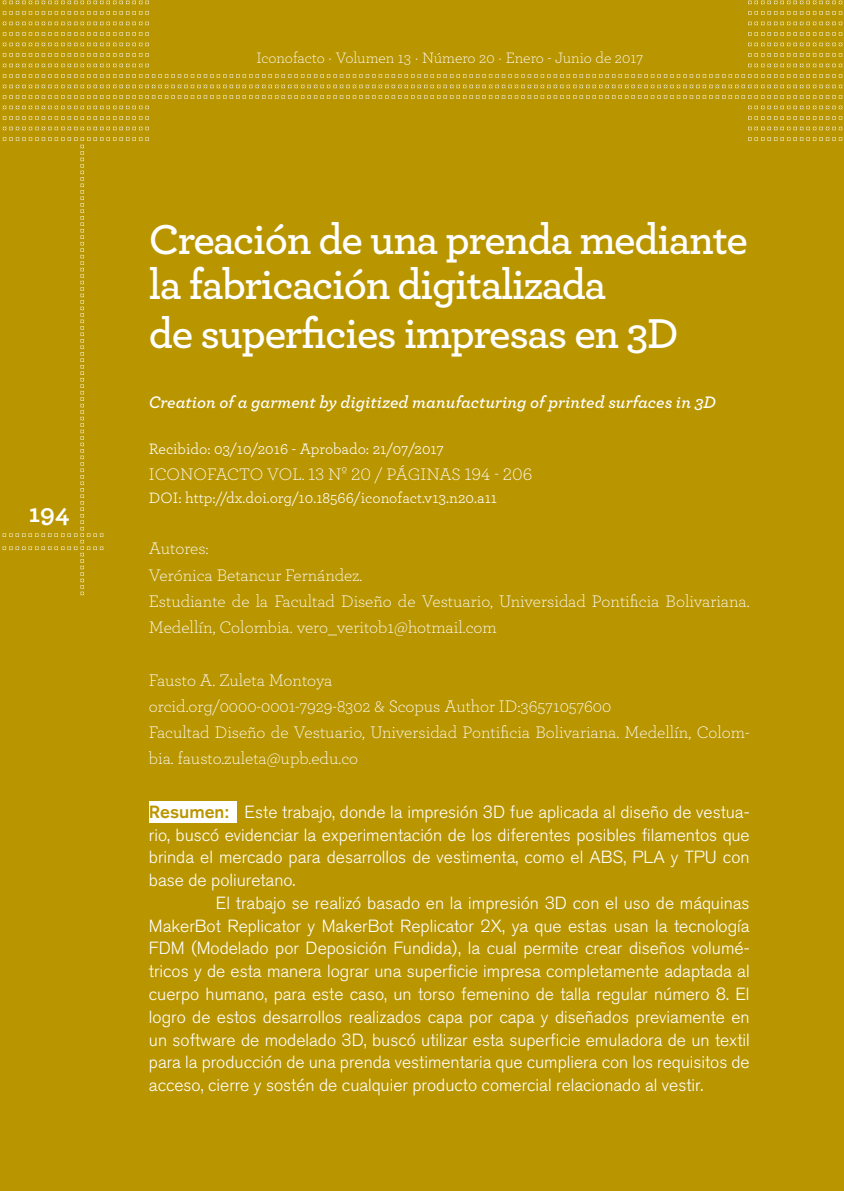
<style>
.page{position:relative;width:844px;height:1191px;background:#fff}
.page>*{position:absolute;margin:0;border:0;box-sizing:border-box;transform-origin:0 0}
.TITULO_OKK{font:600 43.75px "Archer Pro";letter-spacing:-.03em;color:#fff}
.t1{font:700 26.25px "Archer Pro";color:#fff}
.TEXTO_CORRIDO{font:300 17.5px/22.8px "Akzidenz Grotesk BQ";color:#fff;text-align:justify}
.AUTOR{font:300 17.5px/26.2px "Archer Pro";color:#fff}
.TEXTO_CORRIDO-2{font:italic 600 17.5px "Archer Pro";color:#fff}
.AUTOR-2{font:15.75px "Archer Pro";color:#fff}
.t2{font:300 15.75px "Archer Pro";color:#fff}
.Fecha{font:15.75px "Archer Pro";color:#fff}
.s1{font-weight:500;color:#b99600}
</style>
<div class="page">
<div style="left:0;top:0;width:843px;height:1191px;background:#b99600"></div>
<svg style="left:2px;top:127px;width:840px;height:3px"></svg>
<svg style="left:2px;top:116px;width:840px;height:4px"></svg>
<svg style="left:2px;top:106px;width:840px;height:3px"></svg>
<svg style="left:2px;top:95px;width:840px;height:4px"></svg>
<svg style="left:2px;top:85px;width:840px;height:3px"></svg>
<svg style="left:2px;top:74px;width:840px;height:4px"></svg>
<svg style="left:2px;top:64px;width:840px;height:3px"></svg>
<svg style="left:2px;top:53px;width:840px;height:4px"></svg>
<svg style="left:2px;top:43px;width:840px;height:3px"></svg>
<svg style="left:2px;top:32px;width:840px;height:4px"></svg>
<svg style="left:2px;top:22px;width:840px;height:3px"></svg>
<svg style="left:2px;top:11px;width:840px;height:4px"></svg>
<svg style="left:2px;top:1px;width:840px;height:3px"></svg>
<svg style="left:2px;top:137px;width:840px;height:458px"></svg>
<div style="left:149px;top:103px;width:598px;height:63px;background:#b99600"></div>
<div style="left:149px;top:0;width:598px;height:70px;background:#b99600"></div>
<div style="left:149px;top:801px;width:87px;height:21px;background:#fff"></div>
<h2 class="t1" style="left:29px;top:492px;width:42px">194</h2>
<p class="t2" style="left:256px;top:48px;width:388px">Iconofacto · Volumen 13 · Número 20 · Enero - Junio de 2017</p>
<p class="TITULO_OKK" style="left:149px;top:206px;width:600px">Creación de una prenda mediante</p>
<p class="TITULO_OKK" style="left:149px;top:252px;width:459px">la fabricación digitalizada</p>
<p class="TITULO_OKK" style="left:149px;top:301px;width:531px">de superficies impresas en 3D</p>
<p class="TEXTO_CORRIDO-2" style="left:149px;top:389px;width:568px">Creation of a garment by digitized manufacturing of printed surfaces in 3D</p>
<p class="Fecha" style="left:149px;top:438px;width:296px">Recibido: 03/10/2016 - Aprobado: 21/07/2017</p>
<p class="AUTOR" style="left:149px;top:460px;width:385px">ICONOFACTO VOL. 13 Nº 20 / PÁGINAS 194 - 206</p>
<p class="AUTOR-2" style="left:149px;top:487px;width:349px">DOI: http://dx.doi.org/10.18566/iconofact.v13.n20.a11</p>
<p class="AUTOR" style="left:149px;top:534px;width:61px">Autores:</p>
<p class="AUTOR" style="left:149px;top:561px;width:215px">Verónica Betancur Fernández.</p>
<p class="AUTOR" style="left:149px;top:587px;width:602px">Estudiante de la Facultad Diseño de Vestuario, Universidad Pontificia Bolivariana.<br>Medellín, Colombia. vero_veritob1@hotmail.com</p>
<p class="AUTOR" style="left:149px;top:666px;width:185px">Fausto A. Zuleta Montoya</p>
<p class="AUTOR" style="left:149px;top:692px;width:464px">orcid.org/0000-0001-7929-8302 &amp; Scopus Author ID:36571057600</p>
<p class="AUTOR" style="left:149px;top:718px;width:602px">Facultad Diseño de Vestuario, Universidad Pontificia Bolivariana. Medellín, Colom&shy;bia. fausto.zuleta@upb.edu.co</p>
<p class="TEXTO_CORRIDO" style="left:149px;top:801px;width:602px"><span class="s1">Resumen:</span> Este trabajo, donde la impresión 3D fue aplicada al diseño de vestua&shy;rio, buscó evidenciar la experimentación de los diferentes posibles filamentos que brinda el mercado para desarrollos de vestimenta, como el ABS, PLA y TPU con base de poliuretano.</p>
<p class="TEXTO_CORRIDO" style="left:149px;top:892px;width:602px;text-indent:67px">El trabajo se realizó basado en la impresión 3D con el uso de máquinas MakerBot Replicator y MakerBot Replicator 2X, ya que estas usan la tecnología FDM (Modelado por Deposición Fundida), la cual permite crear diseños volumé&shy;tricos y de esta manera lograr una superficie impresa completamente adaptada al cuerpo humano, para este caso, un torso femenino de talla regular número 8. El logro de estos desarrollos realizados capa por capa y diseñados previamente en un software de modelado 3D, buscó utilizar esta superficie emuladora de un textil para la producción de una prenda vestimentaria que cumpliera con los requisitos de acceso, cierre y sostén de cualquier producto comercial relacionado al vestir.</p>
</div>
